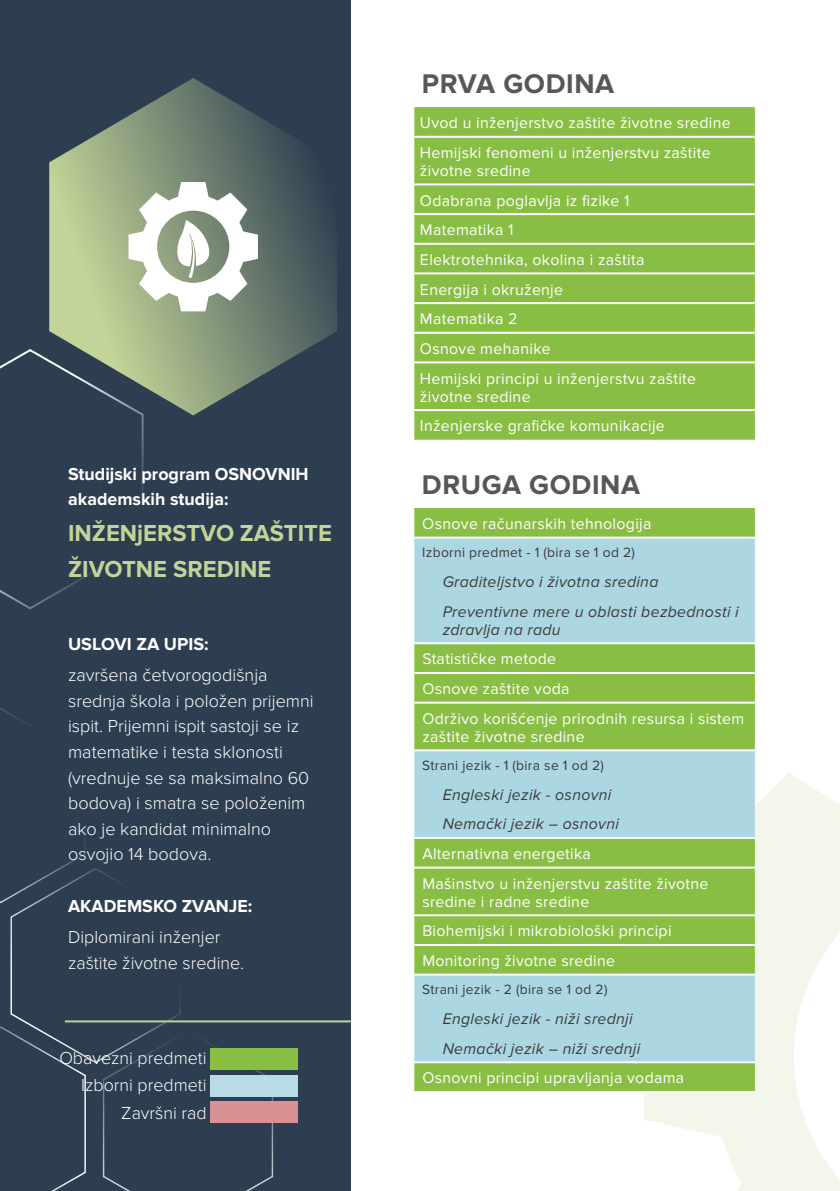
<style>
.page{position:relative;width:840px;height:1191px;background:#fff}
.page>*{position:absolute;margin:0;border:0;box-sizing:border-box;transform-origin:0 0}
.t1{font:700 28px "Proxima Nova";letter-spacing:.02em;color:#575756}
.t2{font:700 24px/36px "Proxima Nova";color:#c3d498}
.t3{font:300 18px/25.6px "Proxima Nova";color:#fff}
.t4{font:700 18px/25.6px "Proxima Nova";color:#fff}
.t5{font:16px/29.6px "Proxima Nova";letter-spacing:.02em;color:#fff}
.t6{font:italic 16px/29.6px "Proxima Nova";letter-spacing:.02em;color:#3c3c3b}
.t7{font:14px "Proxima Nova";letter-spacing:.02em;color:#3c3c3b}
</style>
<div class="page">
<div style="left:0;top:0;width:350px;height:1191px;background:#2c3e50"></div>
<svg style="left:0;top:708px;width:274px;height:483px"></svg>
<svg style="left:644px;top:717px;width:195px;height:474px;fill:#f3f6ea"></svg>
<svg style="left:0;top:349px;width:144px;height:261px"></svg>
<div style="left:414px;top:107px;width:340px;height:333px;background:#89be44"></div>
<hr style="left:414px;top:136px;width:340px;height:2px;background:#fff">
<hr style="left:414px;top:183px;width:340px;height:2px;background:#fff">
<hr style="left:414px;top:213px;width:340px;height:2px;background:#fff">
<hr style="left:414px;top:243px;width:340px;height:2px;background:#fff">
<hr style="left:414px;top:272px;width:340px;height:2px;background:#fff">
<hr style="left:414px;top:302px;width:340px;height:2px;background:#fff">
<hr style="left:414px;top:332px;width:340px;height:2px;background:#fff">
<hr style="left:414px;top:361px;width:340px;height:2px;background:#fff">
<hr style="left:414px;top:409px;width:340px;height:2px;background:#fff">
<div style="left:414px;top:508px;width:340px;height:583px;background:#89be44"></div>
<svg style="left:414px;top:538px;width:340px;height:523px;background:#9dcb9b"></svg>
<hr style="left:414px;top:536px;width:340px;height:2px;background:#fff">
<hr style="left:414px;top:642px;width:340px;height:2px;background:#fff">
<hr style="left:414px;top:672px;width:340px;height:2px;background:#fff">
<hr style="left:414px;top:701px;width:340px;height:2px;background:#fff">
<hr style="left:414px;top:749px;width:340px;height:2px;background:#fff">
<hr style="left:414px;top:837px;width:340px;height:2px;background:#fff">
<hr style="left:414px;top:866px;width:340px;height:2px;background:#fff">
<hr style="left:414px;top:914px;width:340px;height:2px;background:#fff">
<hr style="left:414px;top:944px;width:340px;height:2px;background:#fff">
<hr style="left:414px;top:973px;width:340px;height:2px;background:#fff">
<hr style="left:414px;top:1061px;width:340px;height:2px;background:#fff">
<hr style="left:414px;top:1091px;width:340px;height:2px;background:#fff">
<svg style="left:49px;top:78px;width:288px;height:337px"></svg>
<hr style="left:65px;top:1020px;width:285px;height:2px;background:#c3d498">
<svg style="left:128px;top:182px;width:130px;height:129px;background:#c0c9bb"></svg>
<div style="left:210px;top:1048px;width:88px;height:21px;background:#89be44"></div>
<div style="left:210px;top:1075px;width:88px;height:21px;background:#b8dbe6"></div>
<div style="left:210px;top:1101px;width:88px;height:21px;background:#d89293"></div>
<p class="t4" style="left:68px;top:461px;width:242px">Studijski program OSNOVNIH akademskih studija:</p>
<h2 class="t2" style="left:68px;top:516px;width:265px">INŽENjERSTVO ZAŠTITE<br>ŽIVOTNE SREDINE</h2>
<p class="t4" style="left:68px;top:631px;width:142px">USLOVI ZA UPIS:</p>
<p class="t3" style="left:68px;top:662px;width:247px">završena četvorogodišnja srednja škola i položen prijemni ispit. Prijemni ispit sastoji se iz matematike i testa sklonosti (vrednuje se sa maksimalno 60 bodova) i smatra se položenim ako je kandidat minimalno osvojio 14 bodova.</p>
<p class="t4" style="left:68px;top:893px;width:186px">AKADEMSKO ZVANJE:</p>
<p class="t3" style="left:68px;top:924px;width:177px">Diplomirani inženjer zaštite životne sredine.</p>
<p class="t3" style="left:59px;top:1044px;width:149px;line-height:27.2px;text-align:right">Obavezni predmeti<br>Izborni predmeti<br>Završni rad</p>
<h1 class="t1" style="left:422px;top:68px;width:193px">PRVA GODINA</h1>
<p class="t5" style="left:420px;top:108px;width:312px">Uvod u inženjerstvo zaštite životne sredine<br>Hemijski fenomeni u inženjerstvu zaštite</p>
<p class="t5" style="left:420px;top:156px;width:277px">životne sredine<br>Odabrana poglavlja iz fizike 1<br>Matematika 1<br>Elektrotehnika, okolina i zaštita<br>Energija i okruženje<br>Matematika 2<br>Osnove mehanike<br>Hemijski principi u inženjerstvu zaštite</p>
<p class="t5" style="left:420px;top:382px;width:246px">životne sredine<br>Inženjerske grafičke komunikacije</p>
<h1 class="t1" style="left:422px;top:469px;width:219px">DRUGA GODINA</h1>
<p class="t5" style="left:422px;top:509px;width:230px">Osnove računarskih tehnologija</p>
<p class="t7" style="left:422px;top:544px;width:214px">Izborni predmet - 1 (bira se 1 od 2)</p>
<p class="t6" style="left:442px;top:567px;width:297px">Graditeljstvo i životna sredina<br>Preventivne mere u oblasti bezbednosti i</p>
<p class="t6" style="left:442px;top:615px;width:119px">zdravlja na radu</p>
<p class="t5" style="left:422px;top:644px;width:323px">Statističke metode<br>Osnove zaštite voda<br>Održivo korišćenje prirodnih resursa i sistem</p>
<p class="t5" style="left:422px;top:722px;width:164px">zaštite životne sredine</p>
<p class="t7" style="left:422px;top:757px;width:183px">Strani jezik - 1 (bira se 1 od 2)</p>
<p class="t6" style="left:442px;top:780px;width:178px">Engleski jezik - osnovni<br>Nemački jezik – osnovni</p>
<p class="t5" style="left:422px;top:839px;width:287px">Alternativna energetika<br>Mašinstvo u inženjerstvu zaštite životne</p>
<p class="t5" style="left:422px;top:887px;width:250px">sredine i radne sredine<br>Biohemijski i mikrobiološki principi<br>Monitoring životne sredine</p>
<p class="t7" style="left:422px;top:981px;width:186px">Strani jezik - 2 (bira se 1 od 2)</p>
<p class="t6" style="left:442px;top:1004px;width:199px">Engleski jezik - niži srednji<br>Nemački jezik – niži srednji</p>
<p class="t5" style="left:422px;top:1063px;width:263px">Osnovni principi upravljanja vodama</p>
</div>
